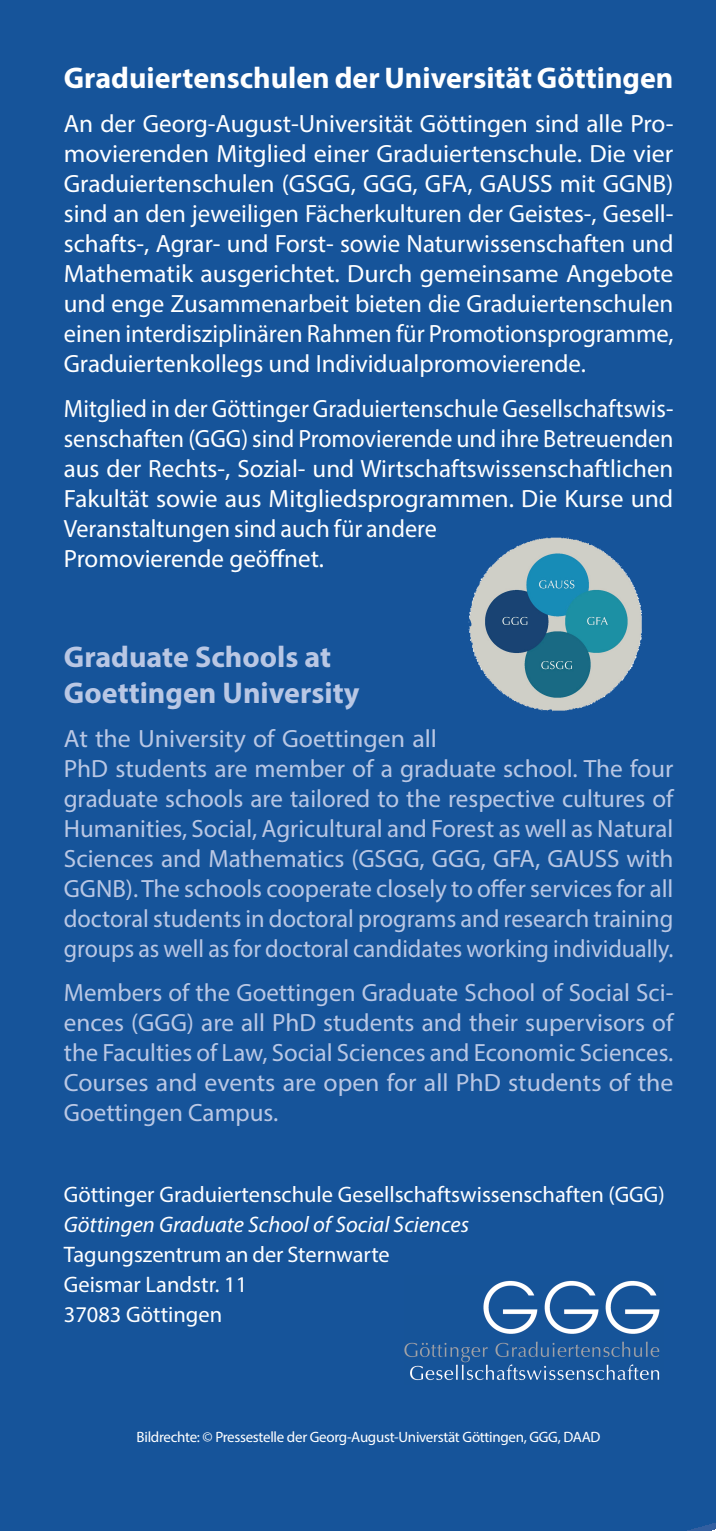
<style>
.page{position:relative;width:716px;height:1531px;background:#16549a}
.page>*{position:absolute;margin:0;border:0;box-sizing:border-box;transform-origin:0 0}
.t1{font:700 30px "Myriad Pro";color:#fff}
.t2{font:700 30px/36px "Myriad Pro";color:#b9c7e4}
.t3{font:25px/30px "Myriad Pro";color:#b9c7e4}
.t4{font:25px/30px "Myriad Pro";color:#fff;text-align:justify}
.t5{font:25px/30px "Myriad Pro";color:#fff;scale:.96 1}
.t6{font:22.5px/30px "Myriad Pro";color:#fff}
.t7{font:italic 22.5px "Myriad Pro";color:#fff}
.t8{font:15px "Myriad Pro";letter-spacing:-.02em;color:#fff}
</style>
<div class="page">
<img style="left:469px;top:538px;width:99px;height:108px">
<img style="left:404px;top:1276px;width:259px;height:109px">
<p class="t1" style="left:64px;top:58px;width:611px">Graduiertenschulen der Universität Göttingen</p>
<p class="t4" style="left:64px;top:109px;width:611px">An der Georg-August-Universität Göttingen sind alle Pro&shy;movierenden Mitglied einer Graduiertenschule. Die vier Graduiertenschulen (GSGG, GGG, GFA, GAUSS mit GGNB) sind an den jeweiligen Fächerkulturen der Geistes-, Gesell&shy;schafts-, Agrar- und Forst- sowie Naturwissenschaften und Mathematik ausgerichtet. Durch gemeinsame Angebote und enge Zusammenarbeit bieten die Graduiertenschulen einen interdisziplinären Rahmen für Promotionsprogramme, Graduiertenkollegs und Individualpromovierende.</p>
<p class="t5" style="left:64px;top:393px;width:636px">Mitglied in der Göttinger Graduiertenschule Gesellschaftswis&shy;senschaften (GGG) sind Promovierende und ihre Betreuenden aus der Rechts-, Sozial- und Wirtschaftswissenschaftlichen Fakultät sowie aus Mitgliedsprogrammen. Die Kurse und Veranstaltungen sind auch für andere<br>Promovierende geöffnet.</p>
<p class="t2" style="left:64px;top:638px;width:297px">Graduate Schools at<br>Goettingen University</p>
<p class="t3" style="left:64px;top:723px;width:611px">At the University of Goettingen all<br>PhD students are member of a graduate school. The four graduate schools are tailored to the respective cultures of Humanities, Social, Agricultural and Forest as well as Natural Sciences and Mathematics (GSGG, GGG, GFA, GAUSS with GGNB). The schools cooperate closely to offer services for all doctoral students in doctoral programs and research training groups as well as for doctoral candidates working individually.</p>
<p class="t3" style="left:64px;top:977px;width:611px;text-align:justify">Members of the Goettingen Graduate School of Social Sci&shy;ences (GGG) are all PhD students and their supervisors of the Faculties of Law, Social Sciences and Economic Sciences.<br>Courses and events are open for all PhD students of the Goettingen Campus.</p>
<p class="t6" style="left:64px;top:1179px;width:602px">Göttinger Graduiertenschule Gesellschaftswissenschaften (GGG)</p>
<p class="t7" style="left:64px;top:1211px;width:407px">Göttingen Graduate School of Social Sciences</p>
<p class="t6" style="left:64px;top:1239px;width:327px">Tagungszentrum an der Sternwarte<br>Geismar Landstr. 11<br>37083 Göttingen</p>
<p class="t8" style="left:137px;top:1428px;width:465px">Bildrechte: © Pressestelle der Georg-August-Universtät Göttingen, GGG, DAAD</p>
</div>
